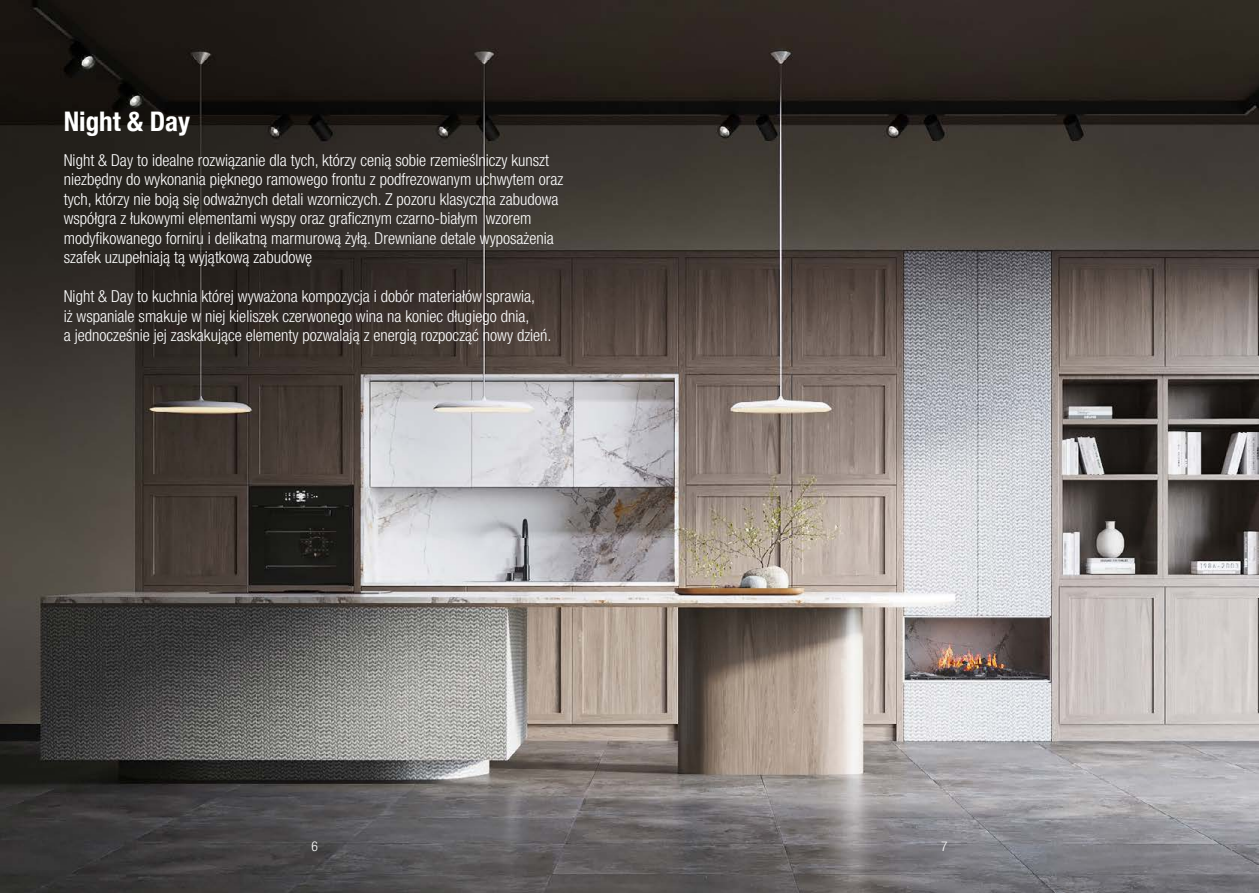
<style>
.page{position:relative;width:1259px;height:893px;background:#fff}
.page>*{position:absolute;margin:0;border:0;box-sizing:border-box;transform-origin:0 0}
.t1{font:700 condensed 27px "Helvetica Neue";color:#fff}
.t2{font:300 condensed 16.5px/19.5px "Helvetica Neue LT Pro";color:#fff}
.t3{font:300 condensed 13.5px "Helvetica Neue LT Pro";color:#fff}
</style>
<div class="page">
<img style="left:0;top:0;width:1259px;height:893px">
<h1 class="t1" style="left:64px;top:99px;width:128px">Night &amp; Day</h1>
<p class="t2" style="left:64px;top:150px;width:501px">Night &amp; Day to idealne rozwiązanie dla tych, którzy cenią sobie rzemieślniczy kunszt niezbędny do wykonania pięknego ramowego frontu z podfrezowanym uchwytem oraz tych, którzy nie boją się odważnych detali wzorniczych. Z pozoru klasyczna zabudowa współgra z łukowymi elementami wyspy oraz graficznym czarno-białym wzorem modyfikowanego forniru i delikatną marmurową żyłą. Drewniane detale wyposażenia szafek uzupełniają tą wyjątkową zabudowę</p>
<p class="t2" style="left:64px;top:287px;width:489px">Night &amp; Day to kuchnia której wyważona kompozycja i dobór materiałów sprawia,<br>iż wspaniale smakuje w niej kieliszek czerwonego wina na koniec długiego dnia,<br>a jednocześnie jej zaskakujące elementy pozwalają z energią rozpocząć nowy dzień.</p>
<p class="t3" style="left:311px;top:838px;width:8px">6</p>
<p class="t3" style="left:941px;top:838px;width:8px">7</p>
</div>
